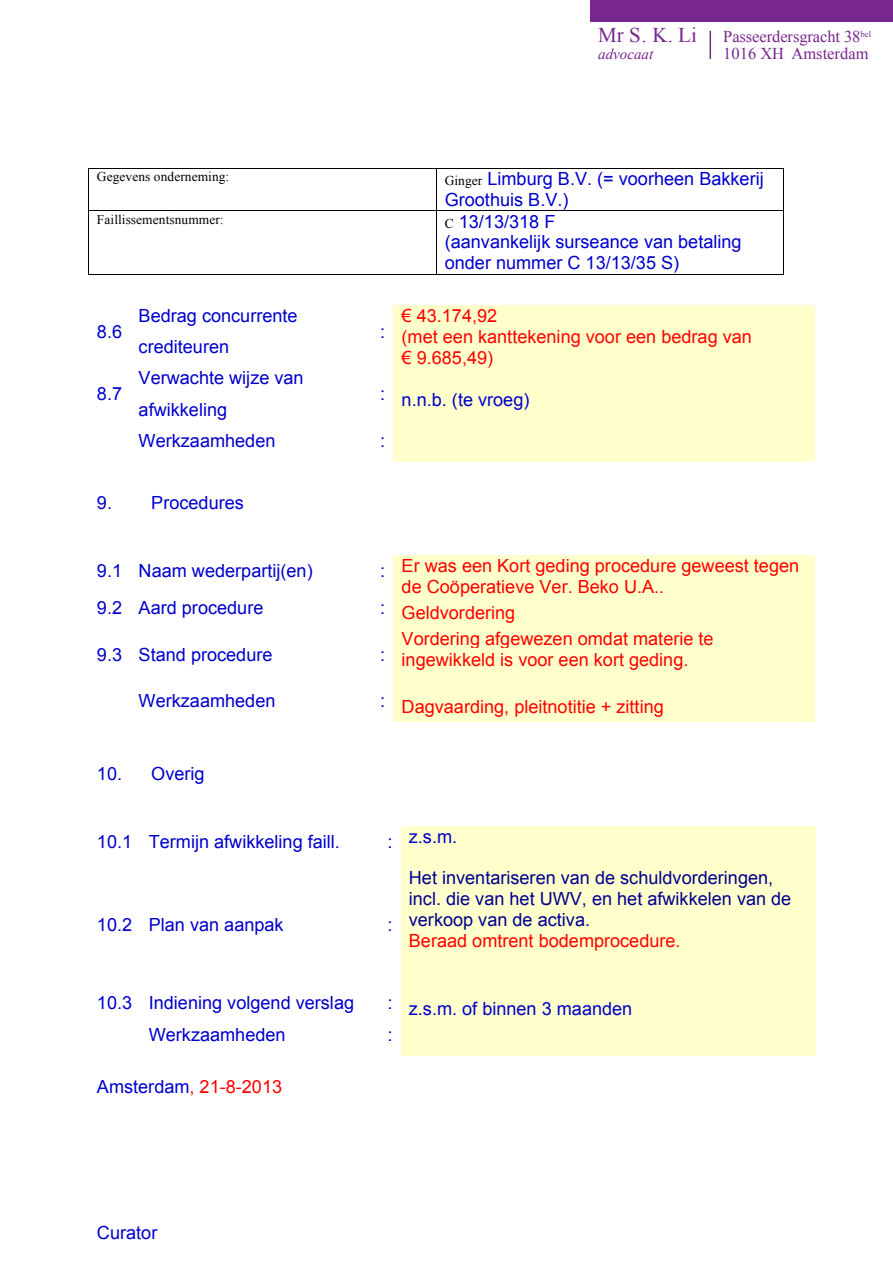
<style>
.page{position:relative;width:893px;height:1263px;background:#fff}
.page>*{position:absolute;margin:0;border:0;box-sizing:border-box;transform-origin:0 0}
.t1{font:21px "Times New Roman";color:#77278d}
.t2{font:18.15px/20.9px "Arial";color:#00c}
.t3{font:18.15px/20.9px "Arial";color:#f00}
.t4{font:18.15px/20.9px "Arial";color:#000090}
.t5{font:16.5px "Times New Roman";letter-spacing:-.005em;color:#77278d}
.t6{font:italic 15px "Times New Roman";color:#77278d}
.t7{font:13.35px "Times New Roman";letter-spacing:.005em;color:#000}
.s1{font-family:"Times New Roman";font-size:13.35px;color:#000}
.s2{color:#00c}
.s3{color:#f00}
</style>
<div class="page">
<hr style="left:709px;top:31px;width:2px;height:28px;background:#77278d">
<div style="left:590px;top:0;width:303px;height:21px;background:#77278d"></div>
<hr style="left:89px;top:168px;width:347px;height:1px;background:#000">
<hr style="left:437px;top:168px;width:346px;height:1px;background:#000">
<hr style="left:88px;top:169px;width:1px;height:41px;background:#000">
<hr style="left:436px;top:169px;width:1px;height:41px;background:#000">
<hr style="left:783px;top:169px;width:1px;height:41px;background:#000">
<hr style="left:89px;top:210px;width:347px;height:1px;background:#000">
<hr style="left:437px;top:210px;width:346px;height:1px;background:#000">
<hr style="left:88px;top:211px;width:1px;height:63px;background:#000">
<hr style="left:89px;top:274px;width:347px;height:1px;background:#000">
<hr style="left:436px;top:211px;width:1px;height:63px;background:#000">
<hr style="left:437px;top:274px;width:346px;height:1px;background:#000">
<hr style="left:783px;top:211px;width:1px;height:63px;background:#000">
<div style="left:394px;top:305px;width:421px;height:63px;background:#ffc"></div>
<div style="left:394px;top:368px;width:421px;height:62px;background:#ffc"></div>
<div style="left:394px;top:430px;width:421px;height:32px;background:#ffc"></div>
<div style="left:394px;top:555px;width:421px;height:42px;background:#ffc"></div>
<div style="left:394px;top:597px;width:421px;height:31px;background:#ffc"></div>
<div style="left:394px;top:628px;width:421px;height:62px;background:#ffc"></div>
<div style="left:394px;top:690px;width:421px;height:32px;background:#ffc"></div>
<div style="left:401px;top:826px;width:414px;height:42px;background:#ffc"></div>
<div style="left:401px;top:868px;width:414px;height:125px;background:#ffc"></div>
<div style="left:401px;top:993px;width:414px;height:31px;background:#ffc"></div>
<div style="left:401px;top:1024px;width:414px;height:31px;background:#ffc"></div>
<p class="t1" style="left:598px;top:21px;width:100px">Mr S. K. Li</p>
<p class="t5" style="left:723px;top:25px;width:149px">Passeerdersgracht 38<sup>bel</sup></p>
<p class="t6" style="left:598px;top:44px;width:56px">advocaat</p>
<p class="t5" style="left:723px;top:42px;width:147px">1016 XH Amsterdam</p>
<p class="t7" style="left:97px;top:168px;width:134px">Gegevens onderneming:</p>
<p class="t2" style="left:445px;top:169px;width:321px"><span class="s1">Ginger</span> Limburg B.V. (= voorheen Bakkerij<br>Groothuis B.V.)</p>
<p class="t7" style="left:97px;top:210px;width:128px">Faillissementsnummer:</p>
<p class="t2" style="left:445px;top:211px;width:298px"><span class="s1">C</span> 13/13/318 F<br>(aanvankelijk surseance van betaling onder nummer C 13/13/35 S)</p>
<p class="t2" style="left:97px;top:321px;width:27px">8.6</p>
<p class="t2" style="left:97px;top:383px;width:27px">8.7</p>
<p class="t2" style="left:139px;top:300px;width:161px;line-height:31.2px">Bedrag concurrente crediteuren</p>
<p class="t2" style="left:139px;top:363px;width:167px;line-height:31.5px">Verwachte wijze van afwikkeling</p>
<p class="t2" style="left:380px;top:321px;width:7px">:</p>
<p class="t3" style="left:402px;top:306px;width:352px">€ 43.174,92<br>(met een kanttekening voor een bedrag van € 9.685,49)</p>
<p class="t2" style="left:380px;top:389px;width:151px">: n.n.b. (te vroeg)</p>
<p class="t2" style="left:139px;top:430px;width:138px">Werkzaamheden</p>
<p class="t2" style="left:380px;top:430px;width:7px">:</p>
<p class="t2" style="left:97px;top:493px;width:148px">9. Procedures</p>
<p class="t2" style="left:97px;top:561px;width:217px">9.1 Naam wederpartij(en)</p>
<p class="t3" style="left:402px;top:556px;width:399px;text-indent:-21px"><span class="s2">:</span> Er was een Kort geding procedure geweest tegen de Coöperatieve Ver. Beko U.A..</p>
<p class="t2" style="left:97px;top:597px;width:168px">9.2 Aard procedure</p>
<p class="t3" style="left:380px;top:602px;width:137px"><sup>:</sup> Geldvordering</p>
<p class="t2" style="left:97px;top:644px;width:177px">9.3 Stand procedure</p>
<p class="t2" style="left:380px;top:644px;width:7px">:</p>
<p class="t3" style="left:402px;top:628px;width:314px">Vordering afgewezen omdat materie te ingewikkeld is voor een kort geding.</p>
<p class="t2" style="left:139px;top:691px;width:138px">Werkzaamheden</p>
<p class="t3" style="left:380px;top:696px;width:285px"><sup>:</sup> Dagvaarding, pleitnotitie + zitting</p>
<p class="t2" style="left:97px;top:764px;width:109px">10. Overig</p>
<p class="t2" style="left:97px;top:831px;width:244px">10.1 Termijn afwikkeling faill.</p>
<p class="t2" style="left:387px;top:826px;width:71px">: z.s.m.</p>
<p class="t2" style="left:97px;top:915px;width:188px">10.2 Plan van aanpak</p>
<p class="t2" style="left:387px;top:915px;width:7px">:</p>
<p class="t4" style="left:409px;top:868px;width:384px">Het inventariseren van de schuldvorderingen, incl. die van het UWV, en het afwikkelen van de verkoop van de activa.<br><span class="s3">Beraad omtrent bodemprocedure.</span></p>
<p class="t2" style="left:97px;top:993px;width:259px">10.3 Indiening volgend verslag</p>
<p class="t2" style="left:387px;top:998px;width:246px">: z.s.m. of binnen 3 maanden</p>
<p class="t2" style="left:149px;top:1024px;width:138px">Werkzaamheden</p>
<p class="t2" style="left:387px;top:1024px;width:7px">:</p>
<p class="t3" style="left:97px;top:1076px;width:187px"><span class="s2">Amsterdam</span>, 21-8-2013</p>
<p class="t2" style="left:97px;top:1222px;width:62px">Curator</p>
</div>
